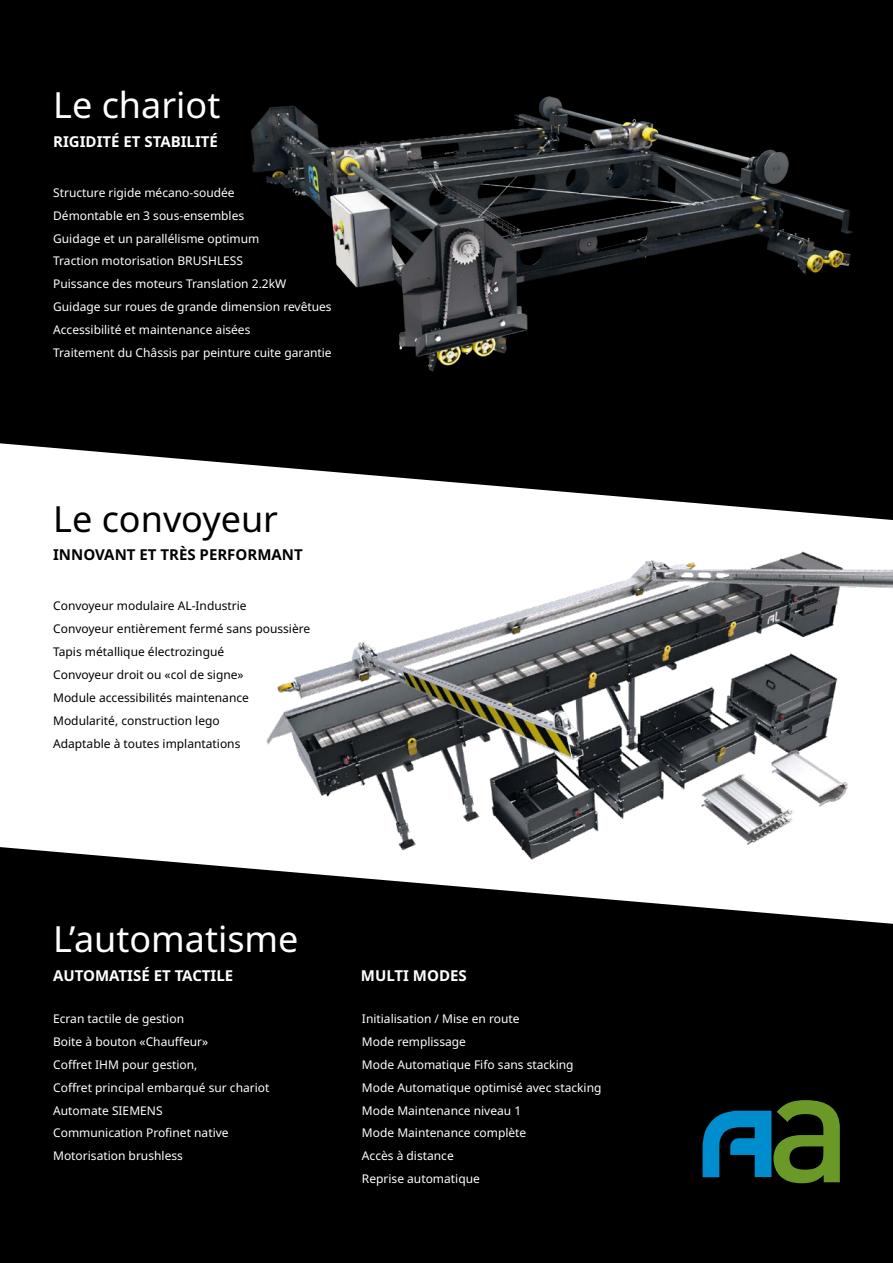
<style>
.page{position:relative;width:893px;height:1263px;background:#000}
.page>*{position:absolute;margin:0;border:0;box-sizing:border-box;transform-origin:0 0}
.t1{font:36px "Noto Sans";color:#fff}
.t2{font:36px "Noto Sans";color:#000}
.t3{font:700 15px "Noto Sans";color:#fff}
.t4{font:700 15px "Noto Sans";color:#000}
.t5{font:12px/23px "Noto Sans";color:#fff}
.t6{font:12px/23px "Noto Sans";color:#000}
</style>
<div class="page">
<svg style="left:0;top:443px;width:893px;height:481px;fill:#fff"></svg>
<img style="left:251px;top:96px;width:602px;height:276px">
<img style="left:0;top:872px;width:29px;height:52px">
<svg style="left:703px;top:1100px;width:137px;height:83px"></svg>
<img style="left:257px;top:528px;width:636px;height:370px">
<h1 class="t1" style="left:53px;top:85px;width:169px">Le chariot</h1>
<p class="t3" style="left:53px;top:133px;width:166px">RIGIDITÉ ET STABILITÉ</p>
<p class="t5" style="left:53px;top:181px;width:280px">Structure rigide mécano-soudée<br>Démontable en 3 sous-ensembles<br>Guidage et un parallélisme optimum<br>Traction motorisation BRUSHLESS<br>Puissance des moteurs Translation 2.2kW Guidage sur roues de grande dimension revêtues Accessibilité et maintenance aisées<br>Traitement du Châssis par peinture cuite garantie</p>
<h1 class="t2" style="left:53px;top:498px;width:226px">Le convoyeur</h1>
<p class="t4" style="left:53px;top:546px;width:251px">INNOVANT ET TRÈS PERFORMANT</p>
<p class="t6" style="left:53px;top:595px;width:259px">Convoyeur modulaire AL-Industrie Convoyeur entièrement fermé sans poussière Tapis métallique électrozingué<br>Convoyeur droit ou «col de signe»<br>Module accessibilités maintenance Modularité, construction lego<br>Adaptable à toutes implantations</p>
<h1 class="t1" style="left:53px;top:918px;width:247px">L’automatisme</h1>
<p class="t3" style="left:53px;top:966px;width:182px">AUTOMATISÉ ET TACTILE</p>
<p class="t3" style="left:361px;top:966px;width:107px">MULTI MODES</p>
<p class="t5" style="left:53px;top:1007px;width:218px">Ecran tactile de gestion<br>Boite à bouton «Chauffeur»<br>Coffret IHM pour gestion,<br>Coffret principal embarqué sur chariot<br>Automate SIEMENS<br>Communication Profinet native<br>Motorisation brushless</p>
<p class="t5" style="left:362px;top:1007px;width:241px">Initialisation / Mise en route<br>Mode remplissage<br>Mode Automatique Fifo sans stacking<br>Mode Automatique optimisé avec stacking<br>Mode Maintenance niveau 1<br>Mode Maintenance complète<br>Accès à distance<br>Reprise automatique</p>
</div>
